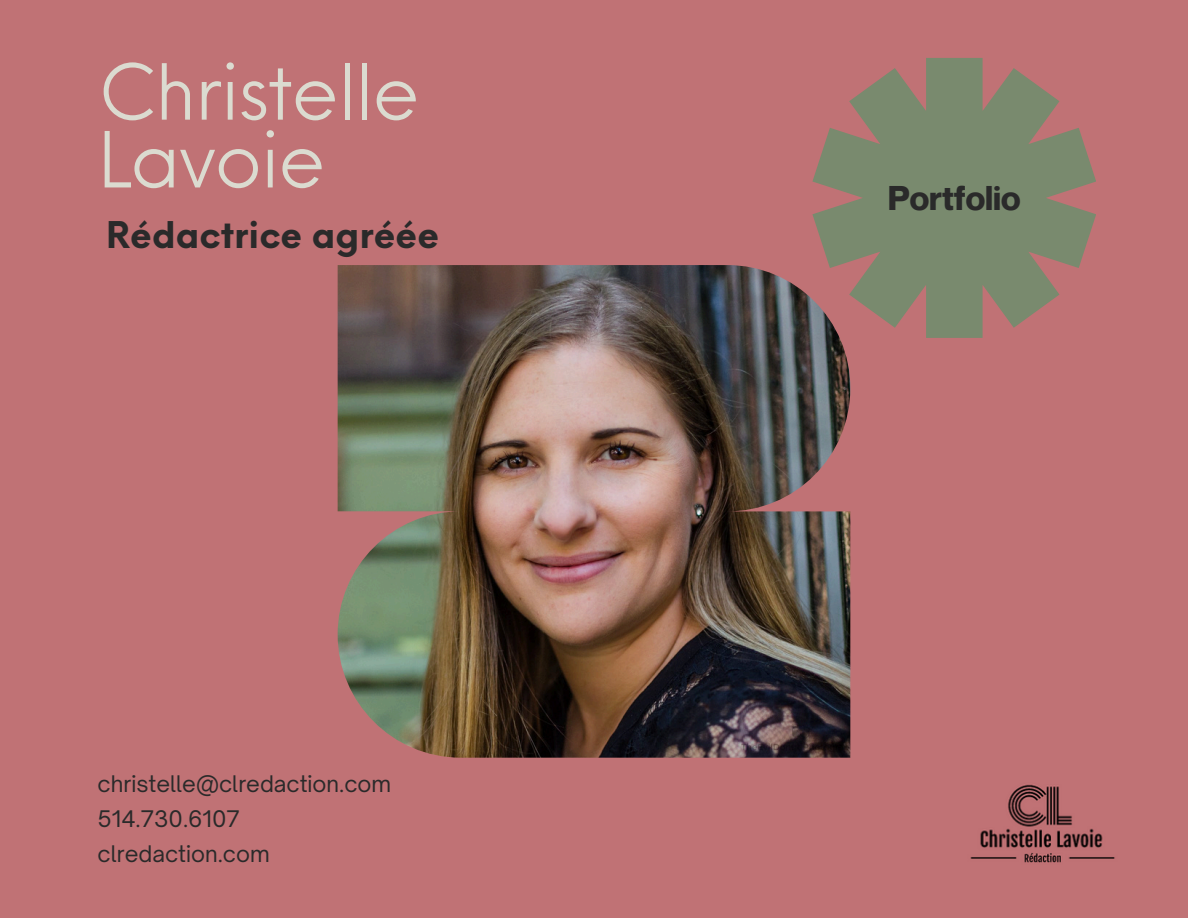
<style>
.page{position:relative;width:1188px;height:918px;background:#c07275}
.page>*{position:absolute;margin:0;border:0;box-sizing:border-box;transform-origin:0 0}
.t1{font:75.3px/67.8px "Neue Einstellung";letter-spacing:-.02em;color:#dbdbd0}
.t2{font:700 36px "Neue Einstellung";color:#2a2a2a}
.t3{font:700 33.6px "Neue Montreal";color:#2a2a2a}
.t4{font:21.9px "Open Sauce One";color:#2a2a2a}
</style>
<div class="page">
<img style="left:970px;top:784px;width:145px;height:79px">
<img style="left:338px;top:265px;width:512px;height:493px">
<svg style="left:812px;top:58px;width:284px;height:280px;fill:#798a6e"></svg>
<p class="t1" style="left:98px;top:51px;width:324px">Christelle<br>Lavoie</p>
<p class="t2" style="left:106px;top:202px;width:334px">Rédactrice agréée</p>
<p class="t4" style="left:98px;top:770px;width:295px">christelle@clredaction.com</p>
<p class="t4" style="left:98px;top:805px;width:144px">514.730.6107</p>
<p class="t4" style="left:98px;top:840px;width:174px">clredaction.com</p>
<p class="t3" style="left:888px;top:177px;width:134px">Portfolio</p>
</div>
